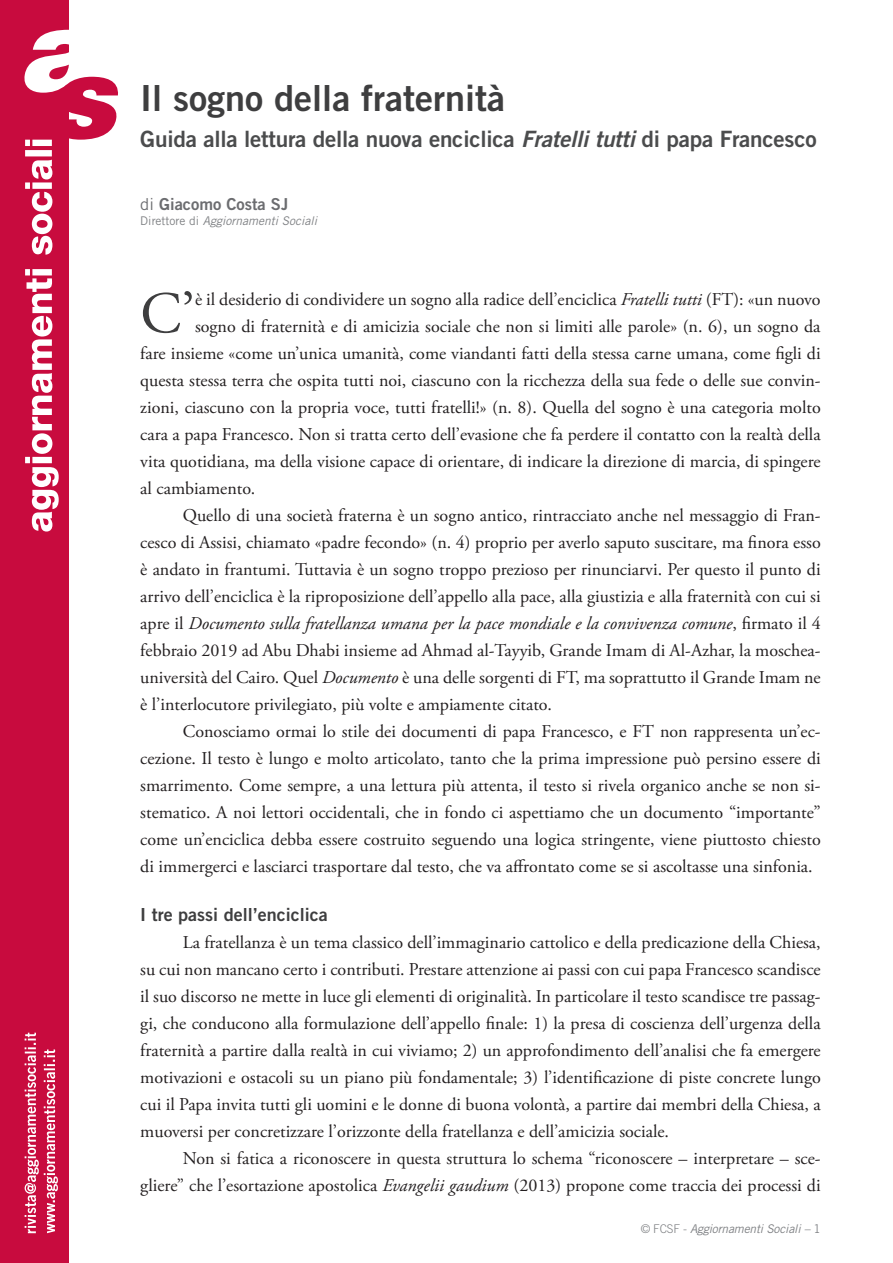
<style>
.page{position:relative;width:893px;height:1263px;background:#fff}
.page>*{position:absolute;margin:0;border:0;box-sizing:border-box;transform-origin:0 0}
._01_TESTO_ARTICOLO{font:58.65px "Adobe Garamond Pro";color:#3e3e3f}
._05_TITOLONE{font:36px "Trade Gothic LT Std Bd 2";color:#3e3e3f}
._05b_Sottotitolone{font:22.5px "Trade Gothic LT Std Bd 2";letter-spacing:-.01em;color:#4b4c4d}
._01_TESTO_ARTICOLO-2{font:18px/27px "Adobe Garamond Pro";color:#231f20;text-align:justify}
._03_TITOLETTO_paragr{font:18px "Trade Gothic LT Std Bd 2";color:#3e3e3f}
._05b_Sottotitolone-2{font:16.5px "Trade Gothic LT Std Bd 2";color:#6c6d70}
._05_Qualifica{font:italic 12px "Trade Gothic LT Std";color:#808285}
.Pie__pagina{font:italic 12px "Trade Gothic LT Std";letter-spacing:-.015em;color:#808285}
.s1{font-family:"Trade Gothic LT Std Bd 2 Obl"}
.s2{font-family:"Trade Gothic LT Std"}
.s3{font-style:normal}
.s4{font-style:italic}
.s5{font-weight:300;font-style:normal}
</style>
<div class="page">
<div style="left:0;top:0;width:68px;height:1263px;background:#c80b3e"></div>
<svg style="left:24px;top:30px;width:94px;height:501px"></svg>
<svg style="left:25px;top:1033px;width:33px;height:200px"></svg>
<p class="_05_TITOLONE" style="left:140px;top:76px;width:366px">Il sogno della fraternità</p>
<p class="_05b_Sottotitolone" style="left:140px;top:125px;width:678px">Guida alla lettura della nuova enciclica <span class="s1">Fratelli tutti</span> di papa Francesco</p>
<p class="_05b_Sottotitolone-2" style="left:140px;top:193px;width:150px"><span class="s2">di</span> Giacomo Costa SJ</p>
<p class="_05_Qualifica" style="left:140px;top:213px;width:178px"><span class="s3">Direttore di</span> Aggiornamenti Sociali</p>
<p class="_01_TESTO_ARTICOLO" style="left:140px;top:278px;width:56px">C’</p>
<p class="_01_TESTO_ARTICOLO-2" style="left:195px;top:287px;width:627px">è il desiderio di condividere un sogno alla radice dell’enciclica <span class="s4">Fratelli tutti</span> (FT): «un nuovo</p>
<p class="_01_TESTO_ARTICOLO-2" style="left:195px;top:314px;width:627px">sogno di fraternità e di amicizia sociale che non si limiti alle parole» (n. 6), un sogno da</p>
<p class="_01_TESTO_ARTICOLO-2" style="left:140px;top:341px;width:682px">fare insieme «come un’unica umanità, come viandanti fatti della stessa carne umana, come figli di</p>
<p class="_01_TESTO_ARTICOLO-2" style="left:140px;top:368px;width:682px">questa stessa terra che ospita tutti noi, ciascuno con la ricchezza della sua fede o delle sue convin-</p>
<p class="_01_TESTO_ARTICOLO-2" style="left:140px;top:395px;width:682px">zioni, ciascuno con la propria voce, tutti fratelli!» (n. 8). Quella del sogno è una categoria molto</p>
<p class="_01_TESTO_ARTICOLO-2" style="left:140px;top:422px;width:682px">cara a papa Francesco. Non si tratta certo dell’evasione che fa perdere il contatto con la realtà della</p>
<p class="_01_TESTO_ARTICOLO-2" style="left:140px;top:449px;width:682px">vita quotidiana, ma della visione capace di orientare, di indicare la direzione di marcia, di spingere</p>
<p class="_01_TESTO_ARTICOLO-2" style="left:140px;top:476px;width:116px">al cambiamento.</p>
<p class="_01_TESTO_ARTICOLO-2" style="left:140px;top:503px;width:682px;text-indent:43px">Quello di una società fraterna è un sogno antico, rintracciato anche nel messaggio di Fran&shy;cesco di Assisi, chiamato «padre fecondo» (n. 4) proprio per averlo saputo suscitare, ma finora esso è andato in frantumi. Tuttavia è un sogno troppo prezioso per rinunciarvi. Per questo il punto di arrivo dell’enciclica è la riproposizione dell’appello alla pace, alla giustizia e alla fraternità con cui si apre il <span class="s4">Documento sulla fratellanza umana per la pace mondiale e la convivenza comune</span>, firmato il 4 febbraio 2019 ad Abu Dhabi insieme ad Ahmad al-Tayyib, Grande Imam di Al-Azhar, la moschea&shy;università del Cairo. Quel <span class="s4">Documento</span> è una delle sorgenti di FT, ma soprattutto il Grande Imam ne è l’interlocutore privilegiato, più volte e ampiamente citato.</p>
<p class="_01_TESTO_ARTICOLO-2" style="left:140px;top:719px;width:682px;text-indent:43px">Conosciamo ormai lo stile dei documenti di papa Francesco, e FT non rappresenta un’ec&shy;cezione. Il testo è lungo e molto articolato, tanto che la prima impressione può persino essere di smarrimento. Come sempre, a una lettura più attenta, il testo si rivela organico anche se non si&shy;stematico. A noi lettori occidentali, che in fondo ci aspettiamo che un documento “importante” come un’enciclica debba essere costruito seguendo una logica stringente, viene piuttosto chiesto di immergerci e lasciarci trasportare dal testo, che va affrontato come se si ascoltasse una sinfonia.</p>
<p class="_03_TITOLETTO_paragr" style="left:140px;top:903px;width:189px">I tre passi dell’enciclica</p>
<p class="_01_TESTO_ARTICOLO-2" style="left:140px;top:929px;width:682px;text-indent:43px">La fratellanza è un tema classico dell’immaginario cattolico e della predicazione della Chiesa, su cui non mancano certo i contributi. Prestare attenzione ai passi con cui papa Francesco scandisce il suo discorso ne mette in luce gli elementi di originalità. In particolare il testo scandisce tre passag&shy;gi, che conducono alla formulazione dell’appello finale: 1) la presa di coscienza dell’urgenza della fraternità a partire dalla realtà in cui viviamo; 2) un approfondimento dell’analisi che fa emergere motivazioni e ostacoli su un piano più fondamentale; 3) l’identificazione di piste concrete lungo cui il Papa invita tutti gli uomini e le donne di buona volontà, a partire dai membri della Chiesa, a muoversi per concretizzare l’orizzonte della fratellanza e dell’amicizia sociale.</p>
<p class="_01_TESTO_ARTICOLO-2" style="left:140px;top:1145px;width:682px;text-align:right">Non si fatica a riconoscere in questa struttura lo schema “riconoscere – interpretare – sce&shy;gliere” che l’esortazione apostolica <span class="s4">Evangelii gaudium</span> (2013) propone come traccia dei processi di</p>
<p class="Pie__pagina" style="left:641px;top:1222px;width:181px"><span class="s5">© FCSF -</span> Aggiornamenti Sociali – <span class="s3">1</span></p>
</div>
